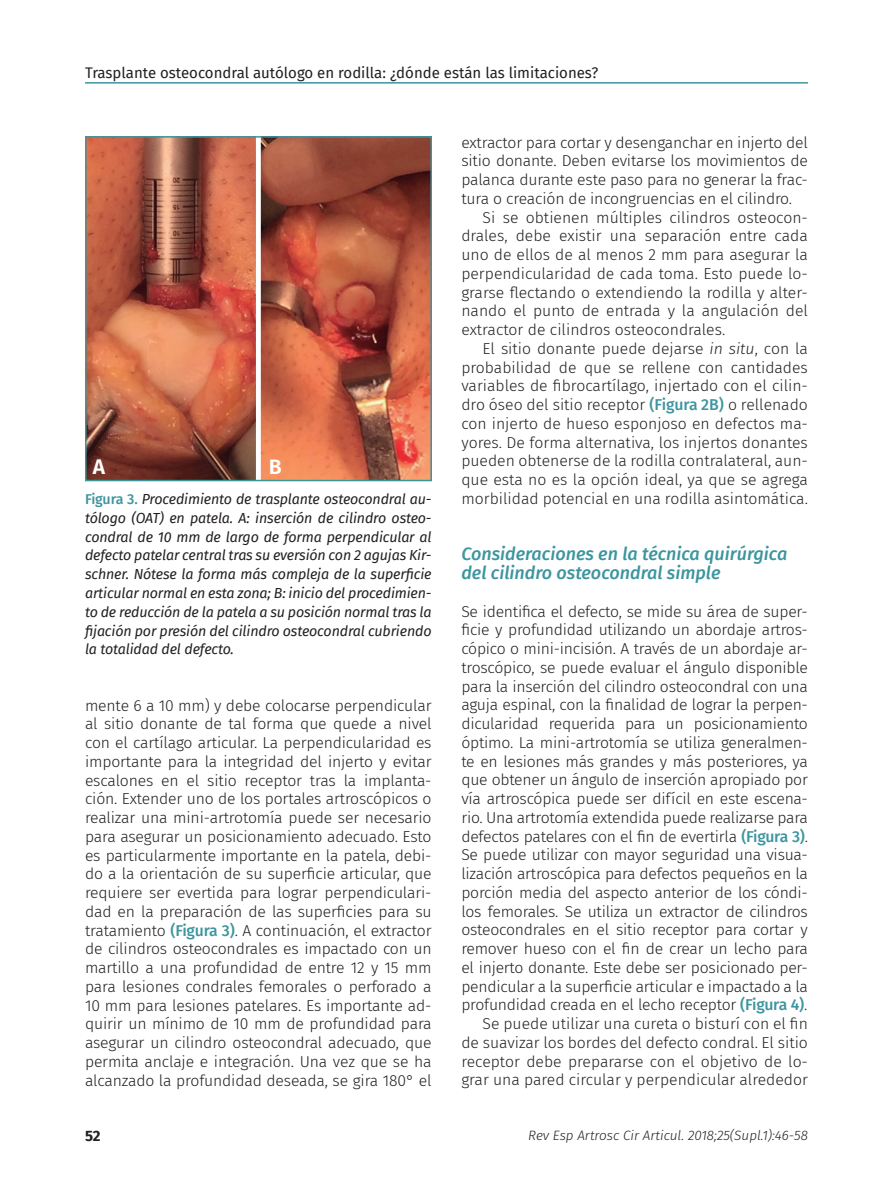
<style>
.page{position:relative;width:893px;height:1191px;background:#fff}
.page>*{position:absolute;margin:0;border:0;box-sizing:border-box;transform-origin:0 0}
.t1{font:600 21px "Fira Sans";color:#fff}
.t2{font:italic 500 18px/18.8px "Fira Sans";color:#3d959e}
.t3{font:300 15.75px/18.8px "Fira Sans";letter-spacing:-.015em;color:#231f20;text-align:justify}
.t4{font:15px "Fira Sans";color:#231f20}
.t5{font:700 15px "Fira Sans";color:#231f20}
.t6{font:italic 14.25px/18.8px "Fira Sans";letter-spacing:-.01em;color:#231f20;text-align:justify}
.t7{font:italic 300 13.5px "Fira Sans";color:#231f20}
.s1{font-weight:500;font-style:normal;color:#3d959e}
.s2{font-weight:500;color:#3d959e}
.s3{font-style:italic}
</style>
<div class="page">
<hr style="left:85px;top:82px;width:723px;height:2px;background:#3d959e">
<img style="left:88px;top:139px;width:341px;height:339px">
<div style="left:85px;top:136px;width:347px;height:345px;border:2px solid #3d959e"></div>
<p class="t4" style="left:85px;top:61px;width:515px">Trasplante osteocondral autólogo en rodilla: ¿dónde están las limitaciones?</p>
<h1 class="t1" style="left:93px;top:449px;width:14px">A</h1>
<h1 class="t1" style="left:269px;top:449px;width:14px">B</h1>
<p class="t6" style="left:85px;top:489px;width:348px"><span class="s1">Figura 3.</span> Procedimiento de trasplante osteocondral au&shy;tólogo (OAT) en patela. A: inserción de cilindro osteo&shy;condral de 10 mm de largo de forma perpendicular al defecto patelar central tras su eversión con 2 agujas Kir&shy;schner. Nótese la forma más compleja de la superficie articular normal en esta zona; B: inicio del procedimien&shy;to de reducción de la patela a su posición normal tras la fijación por presión del cilindro osteocondral cubriendo la totalidad del defecto.</p>
<p class="t3" style="left:85px;top:695px;width:348px">mente 6 a 10 mm) y debe colocarse perpendicular al sitio donante de tal forma que quede a nivel con el cartílago articular. La perpendicularidad es importante para la integridad del injerto y evitar escalones en el sitio receptor tras la implanta&shy;ción. Extender uno de los portales artroscópicos o realizar una mini-artrotomía puede ser necesario para asegurar un posicionamiento adecuado. Esto es particularmente importante en la patela, debi&shy;do a la orientación de su superficie articular, que requiere ser evertida para lograr perpendiculari&shy;dad en la preparación de las superficies para su tratamiento <span class="s2">(Figura 3)</span>. A continuación, el extractor de cilindros osteocondrales es impactado con un martillo a una profundidad de entre 12 y 15 mm para lesiones condrales femorales o perforado a 10 mm para lesiones patelares. Es importante ad&shy;quirir un mínimo de 10 mm de profundidad para asegurar un cilindro osteocondral adecuado, que permita anclaje e integración. Una vez que se ha alcanzado la profundidad deseada, se gira 180° el</p>
<p class="t3" style="left:461px;top:133px;width:348px">extractor para cortar y desenganchar en injerto del</p>
<p class="t3" style="left:461px;top:151px;width:348px">sitio donante. Deben evitarse los movimientos de</p>
<p class="t3" style="left:461px;top:170px;width:348px">palanca durante este paso para no generar la frac-</p>
<p class="t3" style="left:461px;top:189px;width:332px">tura o creación de incongruencias en el cilindro.</p>
<p class="t3" style="left:483px;top:208px;width:327px">Si se obtienen múltiples cilindros osteocon-</p>
<p class="t3" style="left:461px;top:226px;width:348px">drales, debe existir una separación entre cada</p>
<p class="t3" style="left:461px;top:245px;width:348px">uno de ellos de al menos 2 mm para asegurar la</p>
<p class="t3" style="left:461px;top:264px;width:348px">perpendicularidad de cada toma. Esto puede lo-</p>
<p class="t3" style="left:461px;top:283px;width:348px">grarse flectando o extendiendo la rodilla y alter-</p>
<p class="t3" style="left:461px;top:301px;width:348px">nando el punto de entrada y la angulación del</p>
<p class="t3" style="left:461px;top:320px;width:265px">extractor de cilindros osteocondrales.</p>
<p class="t3" style="left:483px;top:339px;width:327px">El sitio donante puede dejarse <span class="s3">in situ</span>, con la</p>
<p class="t3" style="left:461px;top:358px;width:348px">probabilidad de que se rellene con cantidades</p>
<p class="t3" style="left:461px;top:376px;width:348px">variables de fibrocartílago, injertado con el cilin-</p>
<p class="t3" style="left:461px;top:395px;width:348px">dro óseo del sitio receptor <span class="s2">(Figura 2B)</span> o rellenado</p>
<p class="t3" style="left:461px;top:414px;width:348px">con injerto de hueso esponjoso en defectos ma-</p>
<p class="t3" style="left:461px;top:433px;width:348px">yores. De forma alternativa, los injertos donantes</p>
<p class="t3" style="left:461px;top:451px;width:348px">pueden obtenerse de la rodilla contralateral, aun-</p>
<p class="t3" style="left:461px;top:470px;width:348px">que esta no es la opción ideal, ya que se agrega</p>
<p class="t3" style="left:461px;top:489px;width:348px">morbilidad potencial en una rodilla asintomática.</p>
<p class="t2" style="left:461px;top:544px;width:327px">Consideraciones en la técnica quirúrgica del cilindro osteocondral simple</p>
<p class="t3" style="left:461px;top:602px;width:348px;text-align:right">Se identifica el defecto, se mide su área de super&shy;ficie y profundidad utilizando un abordaje artros&shy;cópico o mini-incisión. A través de un abordaje ar&shy;troscópico, se puede evaluar el ángulo disponible para la inserción del cilindro osteocondral con una aguja espinal, con la finalidad de lograr la perpen&shy;dicularidad requerida para un posicionamiento óptimo. La mini-artrotomía se utiliza generalmen&shy;te en lesiones más grandes y más posteriores, ya que obtener un ángulo de inserción apropiado por vía artroscópica puede ser difícil en este escena&shy;rio. Una artrotomía extendida puede realizarse para defectos patelares con el fin de evertirla <span class="s2">(Figura 3)</span>.<br>Se puede utilizar con mayor seguridad una visua&shy;lización artroscópica para defectos pequeños en la porción media del aspecto anterior de los cóndi&shy;los femorales. Se utiliza un extractor de cilindros osteocondrales en el sitio receptor para cortar y remover hueso con el fin de crear un lecho para el injerto donante. Este debe ser posicionado per&shy;pendicular a la superficie articular e impactado a la profundidad creada en el lecho receptor <span class="s2">(Figura 4)</span>.<br>Se puede utilizar una cureta o bisturí con el fin de suavizar los bordes del defecto condral. El sitio receptor debe prepararse con el objetivo de lo&shy;grar una pared circular y perpendicular alrededor</p>
<p class="t5" style="left:85px;top:1123px;width:17px">52</p>
<p class="t7" style="left:528px;top:1125px;width:281px">Rev Esp Artrosc Cir Articul. 2018;25(Supl.1):46-58</p>
</div>
